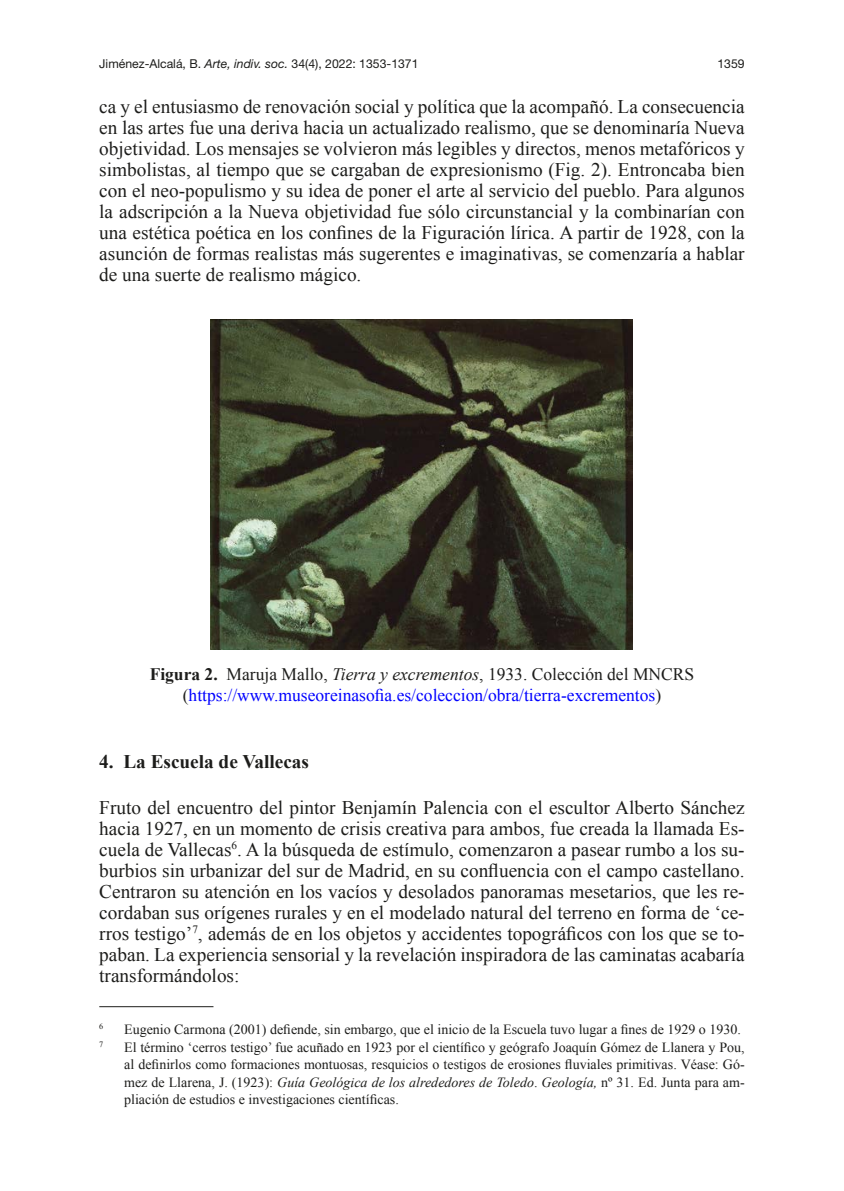
<style>
.page{position:relative;width:844px;height:1191px;background:#fff}
.page>*{position:absolute;margin:0;border:0;box-sizing:border-box;transform-origin:0 0}
._01_Texto_General{font:19.25px/21px "Times New Roman";color:#1d1d1b;text-align:justify}
._01-1_Texto_General{font:19.25px/21px "Times New Roman";color:#1d1d1b;text-align:justify}
._02_Titulo_1{font:700 19.25px "Times New Roman";color:#1d1d1b}
._08_Pie_de_figuras{font:17.5px/21px "Times New Roman";color:#00f;text-align:center}
._06_Notas_al_pie{font:14px/17.5px "Times New Roman";color:#1d1d1b;text-align:justify}
.t1{font:12.25px "Helvetica Neue LT Std";color:#1d1d1b}
._06_Notas_al_pie-2{font:8.22px "Times New Roman";color:#1d1d1b}
.s1{font-style:italic}
.s2{font-weight:700;color:#1d1d1b}
.s3{color:#1d1d1b}
.s4{font-style:italic;color:#1d1d1b}
</style>
<div class="page">
<img style="left:211px;top:320px;width:421px;height:330px">
<hr style="left:99px;top:1006px;width:114px;height:1px;background:#1d1d1b">
<p class="t1" style="left:99px;top:57px;width:321px">Jiménez-Alcalá, B. <span class="s1">Arte, indiv. soc.</span> 34(4), 2022: 1353-1371</p>
<p class="t1" style="left:717px;top:57px;width:29px">1359</p>
<p class="_01_Texto_General" style="left:99px;top:95px;width:646px">ca y el entusiasmo de renovación social y política que la acompañó. La consecuencia en las artes fue una deriva hacia un actualizado realismo, que se denominaría Nueva objetividad. Los mensajes se volvieron más legibles y directos, menos metafóricos y simbolistas, al tiempo que se cargaban de expresionismo (Fig. 2). Entroncaba bien con el neo-populismo y su idea de poner el arte al servicio del pueblo. Para algunos la adscripción a la Nueva objetividad fue sólo circunstancial y la combinarían con una estética poética en los confines de la Figuración lírica. A partir de 1928, con la asunción de formas realistas más sugerentes e imaginativas, se comenzaría a hablar de una suerte de realismo mágico.</p>
<p class="_08_Pie_de_figuras" style="left:150px;top:663px;width:546px"><span class="s2">Figura 2.</span> <span class="s3">Maruja Mallo,</span> <span class="s4">Tierra y excrementos</span><span class="s3">, 1933. Colección del MNCRS (</span>https://www.museoreinasofia.es/coleccion/obra/tierra-excrementos<span class="s3">)</span></p>
<p class="_02_Titulo_1" style="left:99px;top:748px;width:211px">4. La Escuela de Vallecas</p>
<p class="_01-1_Texto_General" style="left:99px;top:796px;width:646px">Fruto del encuentro del pintor Benjamín Palencia con el escultor Alberto Sánchez hacia 1927, en un momento de crisis creativa para ambos, fue creada la llamada Es&shy;cuela de Vallecas<sup>6</sup>. A la búsqueda de estímulo, comenzaron a pasear rumbo a los su&shy;burbios sin urbanizar del sur de Madrid, en su confluencia con el campo castellano.<br>Centraron su atención en los vacíos y desolados panoramas mesetarios, que les re&shy;cordaban sus orígenes rurales y en el modelado natural del terreno en forma de ‘ce&shy;rros testigo’<sup>7</sup>, además de en los objetos y accidentes topográficos con los que se to&shy;paban. La experiencia sensorial y la revelación inspiradora de las caminatas acabaría transformándolos:</p>
<p class="_06_Notas_al_pie-2" style="left:99px;top:1021px;width:6px">6</p>
<p class="_06_Notas_al_pie" style="left:124px;top:1020px;width:618px">Eugenio Carmona (2001) defiende, sin embargo, que el inicio de la Escuela tuvo lugar a fines de 1929 o 1930.</p>
<p class="_06_Notas_al_pie-2" style="left:99px;top:1038px;width:6px">7</p>
<p class="_06_Notas_al_pie" style="left:124px;top:1038px;width:622px">El término ‘cerros testigo’ fue acuñado en 1923 por el científico y geógrafo Joaquín Gómez de Llanera y Pou, al definirlos como formaciones montuosas, resquicios o testigos de erosiones fluviales primitivas. Véase: Gó&shy;mez de Llarena, J. (1923): <span class="s1">Guía Geológica de los alrededores de Toledo</span>. <span class="s1">Geología,</span> nº 31. Ed. Junta para am&shy;pliación de estudios e investigaciones científicas.</p>
</div>
